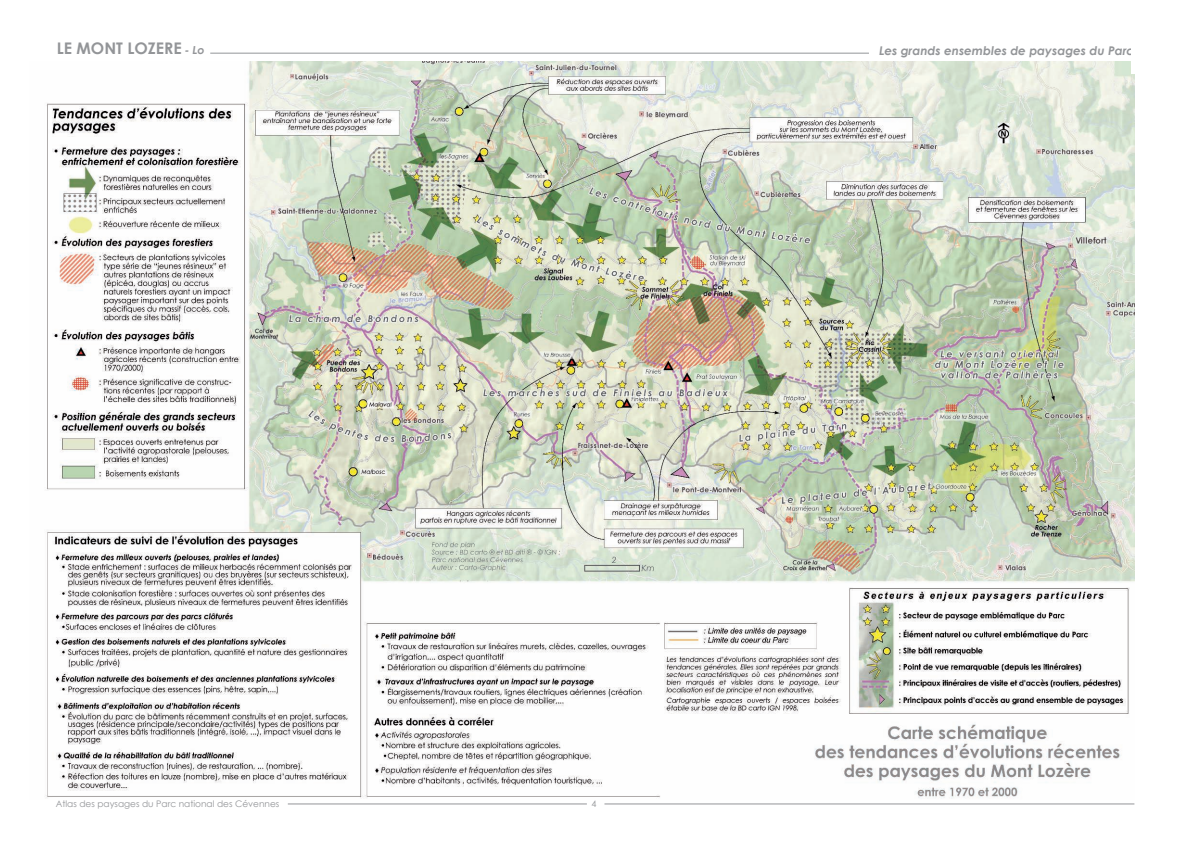
<style>
.page{position:relative;width:1191px;height:842px;background:#fff}
.page>*{position:absolute;margin:0;border:0;box-sizing:border-box;transform-origin:0 0}
.t1{font:700 16px "Century Gothic";color:#939598}
.t2{font:italic 700 12px "Century Gothic";color:#939598}
.t3{font:9px "Century Gothic";color:#939598}
.s1{font-style:italic;font-size:11px}
</style>
<div class="page">
<hr style="left:210px;top:53px;width:659px;height:1px;background:#939598">
<img style="left:45px;top:61px;width:1089px;height:738px">
<hr style="left:604px;top:803px;width:530px;height:1px;background:#939598">
<hr style="left:288px;top:803px;width:299px;height:1px;background:#939598">
<div style="left:1130px;top:9px;width:24px;height:65px;background:#fff"></div>
<h1 class="t1" style="left:57px;top:41px;width:149px">LE MONT LOZERE <span class="s1">- Lo</span></h1>
<h2 class="t2" style="left:879px;top:45px;width:257px">Les grands ensembles de paysages du Parc</h2>
<p class="t3" style="left:56px;top:800px;width:225px">Atlas des paysages du Parc national des Cévennes</p>
<p class="t3" style="left:591px;top:800px;width:6px">4</p>
</div>
